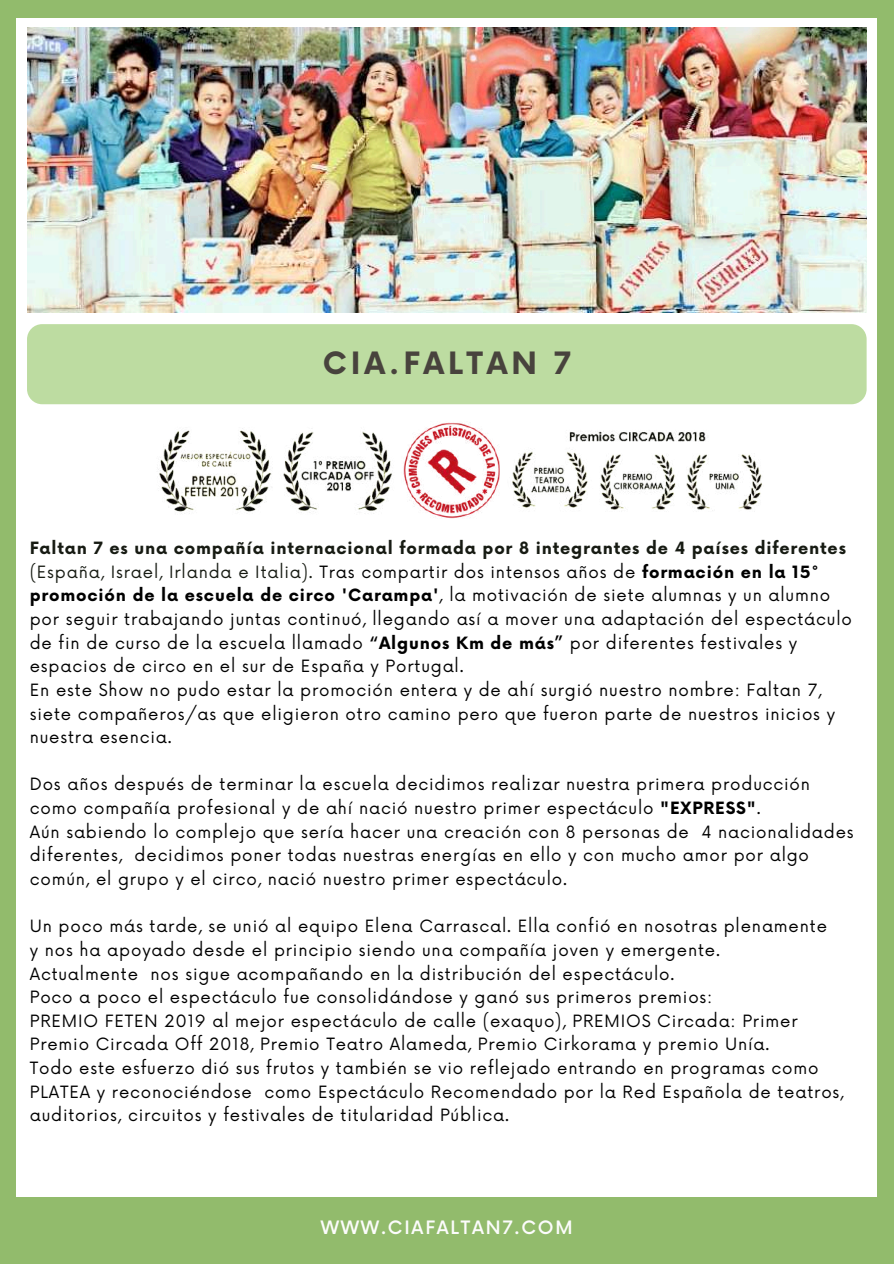
<style>
.page{position:relative;width:894px;height:1264px;background:#fff}
.page>*{position:absolute;margin:0;border:0;box-sizing:border-box;transform-origin:0 0}
.t1{font:700 30px "Now";letter-spacing:.13em;color:#48433d}
.t2{font:500 18px "Now";letter-spacing:.1em;color:#fcfcfc}
.t3{font:16.5px/23.7px "Now";letter-spacing:.05em;color:#000}
.s1{font-weight:700;color:#171b13}
.s2{color:#171b13}
.s3{font-weight:700}
</style>
<div class="page">
<div style="left:0;top:0;width:893px;height:1263px;background:#92bb6c"></div>
<div style="left:17px;top:18px;width:859px;height:1227px;background:#fff"></div>
<div style="left:0;top:1197px;width:893px;height:66px;background:#92bb6c"></div>
<img style="left:27px;top:28px;width:839px;height:285px">
<div style="left:27px;top:324px;width:839px;height:80px;background:#bddca1;border-radius:15px"></div>
<img style="left:408px;top:422px;width:92px;height:97px">
<img style="left:158px;top:428px;width:250px;height:86px">
<img style="left:512px;top:431px;width:250px;height:80px">
<h1 class="t1" style="left:323px;top:347px;width:249px">CIA.FALTAN 7</h1>
<p class="t3" style="left:30px;top:537px;width:823px"><span class="s1">Faltan 7 es una compañía internacional formada por 8 integrantes de 4 países diferentes </span><span class="s2">(España, Israel, Irlanda e Italia).</span> Tras compartir dos intensos años de <span class="s3">formación en la 15° promoción de la escuela de circo 'Carampa'</span>, la motivación de siete alumnas y un alumno por seguir trabajando juntas continuó, llegando así a mover una adaptación del espectáculo de fin de curso de la escuela llamado <span class="s3">“Algunos Km de más”</span> por diferentes festivales y espacios de circo en el sur de España y Portugal.<br>En este Show no pudo estar la promoción entera y de ahí surgió nuestro nombre: Faltan 7, siete compañeros/as que eligieron otro camino pero que fueron parte de nuestros inicios y nuestra esencia.</p>
<p class="t3" style="left:30px;top:773px;width:825px">Dos años después de terminar la escuela decidimos realizar nuestra primera producción como compañía profesional y de ahí nació nuestro primer espectáculo <span class="s3">"EXPRESS"</span>.<br>Aún sabiendo lo complejo que sería hacer una creación con 8 personas de 4 nacionalidades diferentes, decidimos poner todas nuestras energías en ello y con mucho amor por algo común, el grupo y el circo, nació nuestro primer espectáculo.</p>
<p class="t3" style="left:30px;top:915px;width:815px">Un poco más tarde, se unió al equipo Elena Carrascal. Ella confió en nosotras plenamente<br>y nos ha apoyado desde el principio siendo una compañía joven y emergente.<br>Actualmente nos sigue acompañando en la distribución del espectáculo.<br>Poco a poco el espectáculo fue consolidándose y ganó sus primeros premios:<br>PREMIO FETEN 2019 al mejor espectáculo de calle (exaquo), PREMIOS Circada: Primer Premio Circada Off 2018, Premio Teatro Alameda, Premio Cirkorama y premio Unía.<br>Todo este esfuerzo dió sus frutos y también se vio reflejado entrando en programas como PLATEA y reconociéndose como Espectáculo Recomendado por la Red Española de teatros, auditorios, circuitos y festivales de titularidad Pública.</p>
<p class="t2" style="left:321px;top:1218px;width:253px">WWW.CIAFALTAN7.COM</p>
</div>
